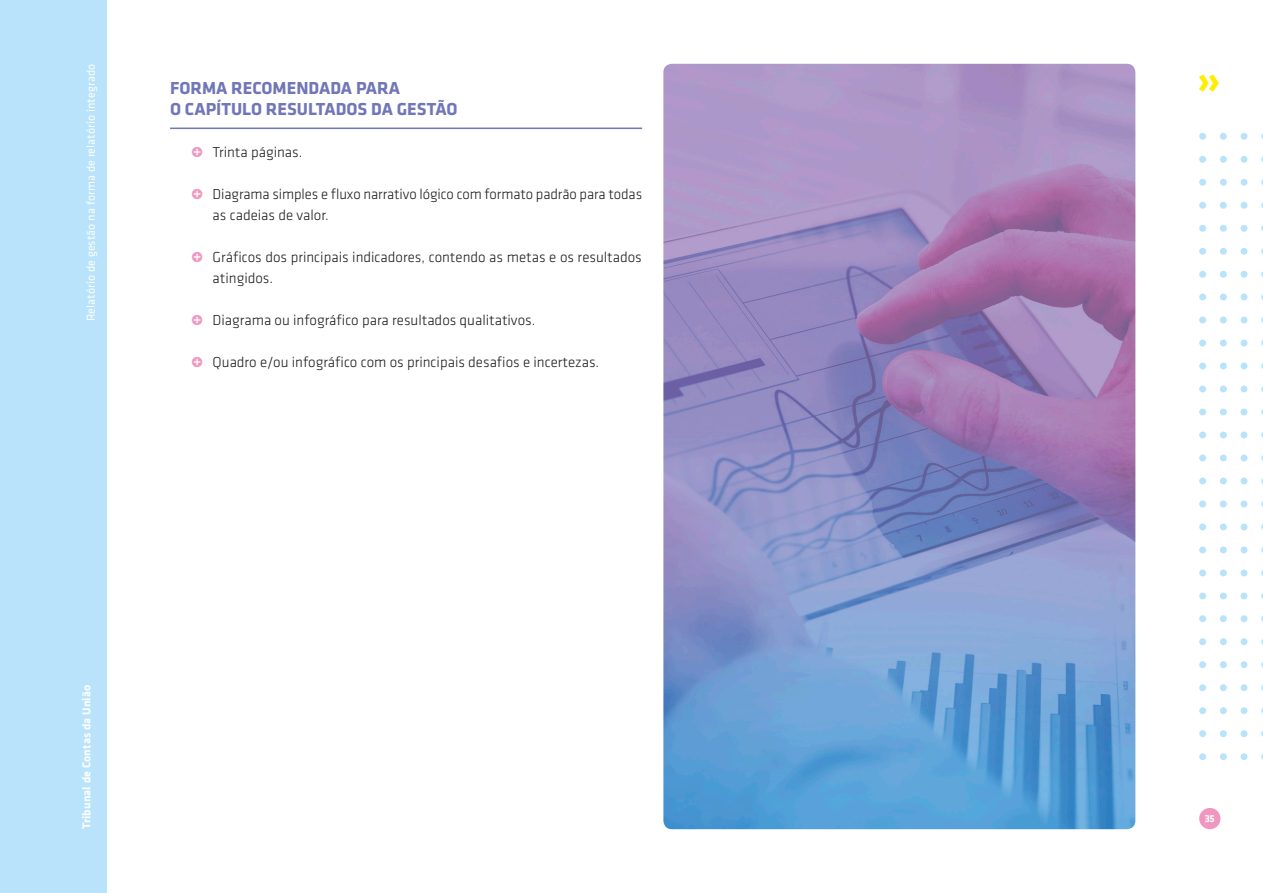
<style>
.page{position:relative;width:1263px;height:893px;background:#fff}
.page>*{position:absolute;margin:0;border:0;box-sizing:border-box;transform-origin:0 0}
.t1{font:700 45px "Klavika";color:#ffed00}
.t2{font:700 18px/21px "Klavika";color:#7076b7}
.t3{font:300 15px/21px "Klavika";color:#1b1c1b}
.t4{font:12px "Klavika";letter-spacing:.01em;color:#fbfefe}
.t5{font:700 12px "Klavika";letter-spacing:.01em;color:#fbfefe}
.t6{font:700 10.5px "Klavika";color:#fbfefe}
.s1{font-weight:700;color:#f196c0}
</style>
<div class="page">
<div style="left:0;top:0;width:106px;height:893px;background:#b9e3fa"></div>
<div style="left:1199px;top:271px;width:7px;height:7px;background:#b9e3fa;border-radius:50%"></div>
<div style="left:1199px;top:248px;width:7px;height:7px;background:#b9e3fa;border-radius:50%"></div>
<div style="left:1199px;top:225px;width:7px;height:7px;background:#b9e3fa;border-radius:50%"></div>
<div style="left:1199px;top:202px;width:7px;height:7px;background:#b9e3fa;border-radius:50%"></div>
<div style="left:1199px;top:179px;width:7px;height:7px;background:#b9e3fa;border-radius:50%"></div>
<div style="left:1199px;top:156px;width:7px;height:7px;background:#b9e3fa;border-radius:50%"></div>
<div style="left:1199px;top:133px;width:7px;height:7px;background:#b9e3fa;border-radius:50%"></div>
<div style="left:1220px;top:271px;width:7px;height:7px;background:#b9e3fa;border-radius:50%"></div>
<div style="left:1220px;top:248px;width:7px;height:7px;background:#b9e3fa;border-radius:50%"></div>
<div style="left:1220px;top:225px;width:7px;height:7px;background:#b9e3fa;border-radius:50%"></div>
<div style="left:1220px;top:202px;width:7px;height:7px;background:#b9e3fa;border-radius:50%"></div>
<div style="left:1220px;top:179px;width:7px;height:7px;background:#b9e3fa;border-radius:50%"></div>
<div style="left:1220px;top:156px;width:7px;height:7px;background:#b9e3fa;border-radius:50%"></div>
<div style="left:1220px;top:133px;width:7px;height:7px;background:#b9e3fa;border-radius:50%"></div>
<div style="left:1240px;top:271px;width:7px;height:7px;background:#b9e3fa;border-radius:50%"></div>
<div style="left:1240px;top:248px;width:7px;height:7px;background:#b9e3fa;border-radius:50%"></div>
<div style="left:1240px;top:225px;width:7px;height:7px;background:#b9e3fa;border-radius:50%"></div>
<div style="left:1240px;top:202px;width:7px;height:7px;background:#b9e3fa;border-radius:50%"></div>
<div style="left:1240px;top:179px;width:7px;height:7px;background:#b9e3fa;border-radius:50%"></div>
<div style="left:1240px;top:156px;width:7px;height:7px;background:#b9e3fa;border-radius:50%"></div>
<div style="left:1240px;top:133px;width:7px;height:7px;background:#b9e3fa;border-radius:50%"></div>
<div style="left:1199px;top:432px;width:7px;height:6px;background:#b9e3fa;border-radius:50%"></div>
<div style="left:1199px;top:409px;width:7px;height:6px;background:#b9e3fa;border-radius:50%"></div>
<div style="left:1199px;top:386px;width:7px;height:6px;background:#b9e3fa;border-radius:50%"></div>
<div style="left:1199px;top:363px;width:7px;height:6px;background:#b9e3fa;border-radius:50%"></div>
<div style="left:1199px;top:340px;width:7px;height:6px;background:#b9e3fa;border-radius:50%"></div>
<div style="left:1199px;top:317px;width:7px;height:6px;background:#b9e3fa;border-radius:50%"></div>
<div style="left:1199px;top:294px;width:7px;height:6px;background:#b9e3fa;border-radius:50%"></div>
<div style="left:1220px;top:432px;width:7px;height:6px;background:#b9e3fa;border-radius:50%"></div>
<div style="left:1220px;top:409px;width:7px;height:6px;background:#b9e3fa;border-radius:50%"></div>
<div style="left:1220px;top:386px;width:7px;height:6px;background:#b9e3fa;border-radius:50%"></div>
<div style="left:1220px;top:363px;width:7px;height:6px;background:#b9e3fa;border-radius:50%"></div>
<div style="left:1220px;top:340px;width:7px;height:6px;background:#b9e3fa;border-radius:50%"></div>
<div style="left:1220px;top:317px;width:7px;height:6px;background:#b9e3fa;border-radius:50%"></div>
<div style="left:1220px;top:294px;width:7px;height:6px;background:#b9e3fa;border-radius:50%"></div>
<div style="left:1240px;top:432px;width:7px;height:6px;background:#b9e3fa;border-radius:50%"></div>
<div style="left:1240px;top:409px;width:7px;height:6px;background:#b9e3fa;border-radius:50%"></div>
<div style="left:1240px;top:386px;width:7px;height:6px;background:#b9e3fa;border-radius:50%"></div>
<div style="left:1240px;top:363px;width:7px;height:6px;background:#b9e3fa;border-radius:50%"></div>
<div style="left:1240px;top:340px;width:7px;height:6px;background:#b9e3fa;border-radius:50%"></div>
<div style="left:1240px;top:317px;width:7px;height:6px;background:#b9e3fa;border-radius:50%"></div>
<div style="left:1240px;top:294px;width:7px;height:6px;background:#b9e3fa;border-radius:50%"></div>
<div style="left:1199px;top:592px;width:7px;height:7px;background:#b9e3fa;border-radius:50%"></div>
<div style="left:1199px;top:569px;width:7px;height:7px;background:#b9e3fa;border-radius:50%"></div>
<div style="left:1199px;top:546px;width:7px;height:7px;background:#b9e3fa;border-radius:50%"></div>
<div style="left:1199px;top:523px;width:7px;height:7px;background:#b9e3fa;border-radius:50%"></div>
<div style="left:1199px;top:500px;width:7px;height:7px;background:#b9e3fa;border-radius:50%"></div>
<div style="left:1199px;top:477px;width:7px;height:7px;background:#b9e3fa;border-radius:50%"></div>
<div style="left:1199px;top:454px;width:7px;height:7px;background:#b9e3fa;border-radius:50%"></div>
<div style="left:1220px;top:592px;width:7px;height:7px;background:#b9e3fa;border-radius:50%"></div>
<div style="left:1220px;top:569px;width:7px;height:7px;background:#b9e3fa;border-radius:50%"></div>
<div style="left:1220px;top:546px;width:7px;height:7px;background:#b9e3fa;border-radius:50%"></div>
<div style="left:1220px;top:523px;width:7px;height:7px;background:#b9e3fa;border-radius:50%"></div>
<div style="left:1220px;top:500px;width:7px;height:7px;background:#b9e3fa;border-radius:50%"></div>
<div style="left:1220px;top:477px;width:7px;height:7px;background:#b9e3fa;border-radius:50%"></div>
<div style="left:1220px;top:454px;width:7px;height:7px;background:#b9e3fa;border-radius:50%"></div>
<div style="left:1240px;top:592px;width:7px;height:7px;background:#b9e3fa;border-radius:50%"></div>
<div style="left:1240px;top:569px;width:7px;height:7px;background:#b9e3fa;border-radius:50%"></div>
<div style="left:1240px;top:546px;width:7px;height:7px;background:#b9e3fa;border-radius:50%"></div>
<div style="left:1240px;top:523px;width:7px;height:7px;background:#b9e3fa;border-radius:50%"></div>
<div style="left:1240px;top:500px;width:7px;height:7px;background:#b9e3fa;border-radius:50%"></div>
<div style="left:1240px;top:477px;width:7px;height:7px;background:#b9e3fa;border-radius:50%"></div>
<div style="left:1240px;top:454px;width:7px;height:7px;background:#b9e3fa;border-radius:50%"></div>
<div style="left:1199px;top:753px;width:7px;height:7px;background:#b9e3fa;border-radius:50%"></div>
<div style="left:1199px;top:730px;width:7px;height:7px;background:#b9e3fa;border-radius:50%"></div>
<div style="left:1199px;top:707px;width:7px;height:7px;background:#b9e3fa;border-radius:50%"></div>
<div style="left:1199px;top:684px;width:7px;height:7px;background:#b9e3fa;border-radius:50%"></div>
<div style="left:1199px;top:661px;width:7px;height:7px;background:#b9e3fa;border-radius:50%"></div>
<div style="left:1199px;top:638px;width:7px;height:7px;background:#b9e3fa;border-radius:50%"></div>
<div style="left:1199px;top:615px;width:7px;height:7px;background:#b9e3fa;border-radius:50%"></div>
<div style="left:1220px;top:753px;width:7px;height:7px;background:#b9e3fa;border-radius:50%"></div>
<div style="left:1220px;top:730px;width:7px;height:7px;background:#b9e3fa;border-radius:50%"></div>
<div style="left:1220px;top:707px;width:7px;height:7px;background:#b9e3fa;border-radius:50%"></div>
<div style="left:1220px;top:684px;width:7px;height:7px;background:#b9e3fa;border-radius:50%"></div>
<div style="left:1220px;top:661px;width:7px;height:7px;background:#b9e3fa;border-radius:50%"></div>
<div style="left:1220px;top:638px;width:7px;height:7px;background:#b9e3fa;border-radius:50%"></div>
<div style="left:1220px;top:615px;width:7px;height:7px;background:#b9e3fa;border-radius:50%"></div>
<div style="left:1240px;top:753px;width:7px;height:7px;background:#b9e3fa;border-radius:50%"></div>
<div style="left:1240px;top:730px;width:7px;height:7px;background:#b9e3fa;border-radius:50%"></div>
<div style="left:1240px;top:707px;width:7px;height:7px;background:#b9e3fa;border-radius:50%"></div>
<div style="left:1240px;top:684px;width:7px;height:7px;background:#b9e3fa;border-radius:50%"></div>
<div style="left:1240px;top:661px;width:7px;height:7px;background:#b9e3fa;border-radius:50%"></div>
<div style="left:1240px;top:638px;width:7px;height:7px;background:#b9e3fa;border-radius:50%"></div>
<div style="left:1240px;top:615px;width:7px;height:7px;background:#b9e3fa;border-radius:50%"></div>
<div style="left:1199px;top:808px;width:21px;height:21px;background:#f196c0;border-radius:50%"></div>
<hr style="left:170px;top:128px;width:472px;height:1px;background:#7076b7">
<img style="left:663px;top:64px;width:472px;height:765px">
<p class="t4" style="left:84px;top:321px;width:259px;rotate:-90deg">Relatório de gestão na forma de relatório integrado</p>
<p class="t2" style="left:170px;top:78px;width:289px">FORMA RECOMENDADA PARA<br>O CAPÍTULO RESULTADOS DA GESTÃO</p>
<p class="t3" style="left:191px;top:142px;width:113px"><span class="s1">˦</span> Trinta páginas.</p>
<p class="t3" style="left:213px;top:184px;width:431px;text-indent:-21px"><span class="s1">˦</span> Diagrama simples e fluxo narrativo lógico com formato padrão para todas as cadeias de valor.</p>
<p class="t3" style="left:213px;top:247px;width:431px;text-indent:-21px"><span class="s1">˦</span> Gráficos dos principais indicadores, contendo as metas e os resultados atingidos.</p>
<p class="t3" style="left:191px;top:310px;width:345px"><span class="s1">˦</span> Diagrama ou infográfico para resultados qualitativos.</p>
<p class="t3" style="left:191px;top:352px;width:409px"><span class="s1">˦</span> Quadro e/ou infográfico com os principais desafios e incertezas.</p>
<p class="t5" style="left:80px;top:829px;width:146px;rotate:-90deg">Tribunal de Contas da União</p>
<h1 class="t1" style="left:1196px;top:54px;width:27px">»</h1>
<p class="t6" style="left:1205px;top:813px;width:12px">35</p>
</div>
